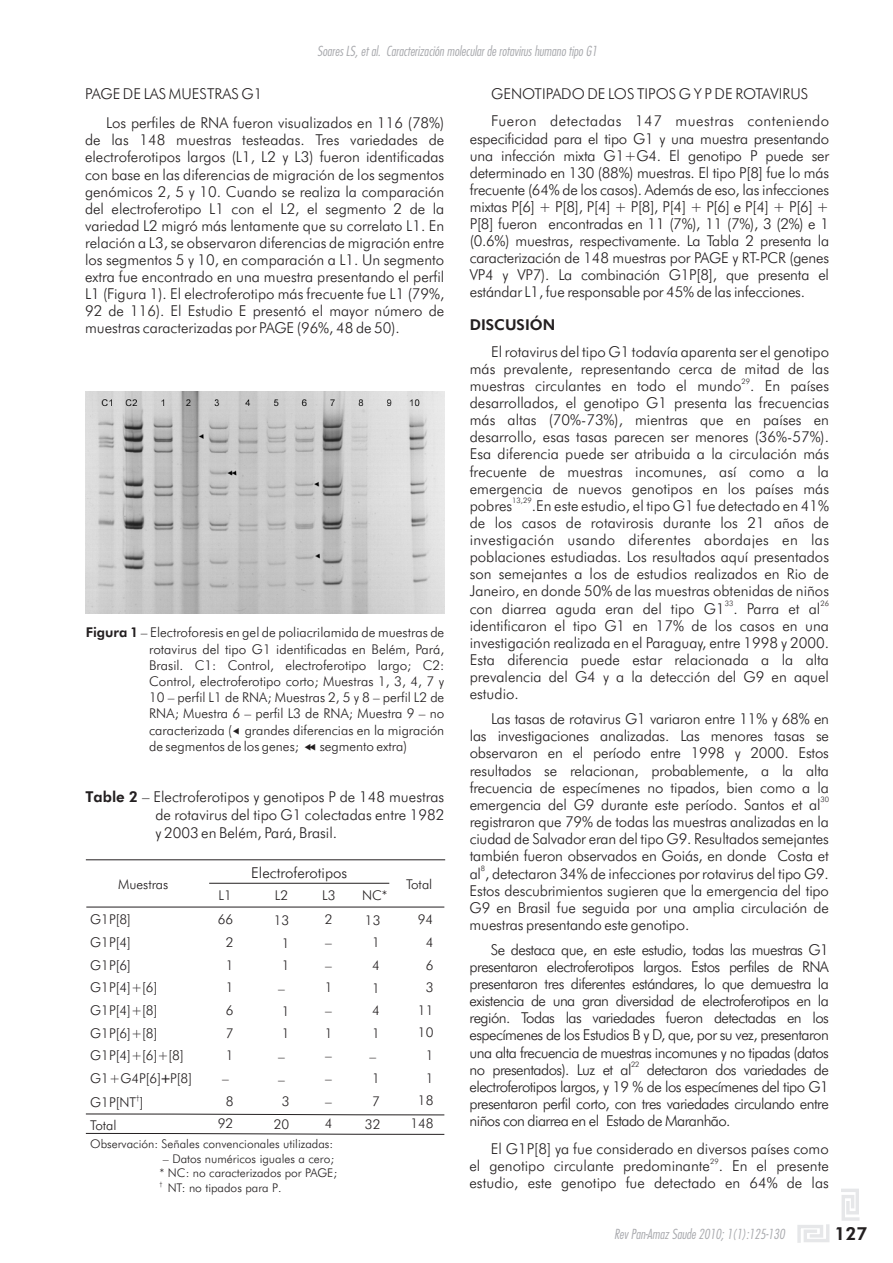
<style>
.page{position:relative;width:893px;height:1263px;background:#fff}
.page>*{position:absolute;margin:0;border:0;box-sizing:border-box;transform-origin:0 0}
.t1{font:800 18px "Futura BT";color:#231f20}
.t2{font:300 15px/17.1px "Futura BT";color:#231f20;text-align:justify}
.t3{font:300 15px/27px "Futura BT";letter-spacing:.03em;color:#231f20}
.t4{font:800 15px "Futura BT";color:#231f20}
.t5{font:300 13.5px/22.6px "Futura BT";color:#231f20}
.t6{font:italic 13.5px "Futura Lt Cn BT";color:#a8a9ad}
.t7{font:300 12px/14.4px "Futura BT";color:#231f20}
.t8{font:300 7.5px "Futura BT";color:#231f20}
.t9{font:300 6.75px "Futura BT";color:#231f20}
.t10{font:300 6px "Futura BT";color:#231f20}
.s1{font-weight:800}
.s2{font-family:"Avant Garde Bk BT";font-weight:400}
</style>
<div class="page">
<img style="left:85px;top:392px;width:359px;height:222px">
<svg style="left:86px;top:859px;width:359px;height:1px"></svg>
<svg style="left:86px;top:907px;width:359px;height:1px"></svg>
<svg style="left:209px;top:883px;width:181px;height:1px"></svg>
<svg style="left:86px;top:1114px;width:359px;height:1px"></svg>
<svg style="left:86px;top:1133px;width:359px;height:2px"></svg>
<svg style="left:797px;top:1224px;width:33px;height:19px"></svg>
<svg style="left:841px;top:1189px;width:19px;height:32px"></svg>
<p class="t6" style="left:317px;top:42px;width:281px">Soares LS, et al. Caracterización molecular de rotavirus humano tipo G1</p>
<p class="t2" style="left:106px;top:81px;width:340px;line-height:28.8px;text-indent:-21px">PAGE DE LAS MUESTRAS G1<br>Los perfiles de RNA fueron visualizados en 116 (78%)</p>
<p class="t2" style="left:85px;top:133px;width:361px">de las 148 muestras testeadas. Tres variedades de electroferotipos largos (L1, L2 y L3) fueron identificadas con base en las diferencias de migración de los segmentos genómicos 2, 5 y 10. Cuando se realiza la comparación del electroferotipo L1 con el L2, el segmento 2 de la variedad L2 migró más lentamente que su correlato L1. En relación a L3, se observaron diferencias de migración entre los segmentos 5 y 10, en comparación a L1. Un segmento extra fue encontrado en una muestra presentando el perfil L1 (Figura 1). El electroferotipo más frecuente fue L1 (79%, 92 de 116). El Estudio E presentó el mayor número de muestras caracterizadas por PAGE (96%, 48 de 50).</p>
<p class="t3" style="left:491px;top:82px;width:340px">GENOTIPADO DE LOS TIPOS G Y P DE ROTAVIRUS<br>Fueron detectadas 147 muestras conteniendo</p>
<p class="t2" style="left:470px;top:131px;width:361px">especificidad para el tipo G1 y una muestra presentando una infección mixta G1+G4. El genotipo P puede ser determinado en 130 (88%) muestras. El tipo P[8] fue lo más frecuente (64% de los casos). Además de eso, las infecciones mixtas P[6] + P[8], P[4] + P[8], P[4] + P[6] e P[4] + P[6] + P[8] fueron encontradas en 11 (7%), 11 (7%), 3 (2%) e 1 (0.6%) muestras, respectivamente. La Tabla 2 presenta la caracterización de 148 muestras por PAGE y RT-PCR (genes VP4 y VP7). La combinación G1P[8], que presenta el estándar L1, fue responsable por 45% de las infecciones.</p>
<p class="t4" style="left:470px;top:315px;width:87px">DISCUSIÓN</p>
<p class="t2" style="left:470px;top:344px;width:361px;text-align:right">El rotavirus del tipo G1 todavía aparenta ser el genotipo más prevalente, representando cerca de mitad de las</p>
<p class="t8" style="left:741px;top:378px;width:10px">29</p>
<p class="t2" style="left:470px;top:379px;width:361px">muestras circulantes en todo el mundo . En países desarrollados, el genotipo G1 presenta las frecuencias más altas (70%-73%), mientras que en países en desarrollo, esas tasas parecen ser menores (36%-57%).<br>Esa diferencia puede ser atribuida a la circulación más frecuente de muestras incomunes, así como a la emergencia de nuevos genotipos en los países más</p>
<p class="t8" style="left:512px;top:498px;width:21px">13,29</p>
<p class="t2" style="left:470px;top:498px;width:361px;text-indent:62px">.En este estudio, el tipo G1 fue detectado en 41% de los casos de rotavirosis durante los 21 años de investigación usando diferentes abordajes en las poblaciones estudiadas. Los resultados aquí presentados son semejantes a los de estudios realizados en Rio de Janeiro, en donde 50% de las muestras obtenidas de niños</p>
<p class="t8" style="left:725px;top:600px;width:10px">33</p>
<p class="t8" style="left:820px;top:600px;width:10px">26</p>
<p class="t2" style="left:470px;top:601px;width:361px;text-align:left">con diarrea aguda eran del tipo G1 . Parra et al identificaron el tipo G1 en 17% de los casos en una investigación realizada en el Paraguay, entre 1998 y 2000.<br>Esta diferencia puede estar relacionada a la alta prevalencia del G4 y a la detección del G9 en aquel estudio.</p>
<p class="t2" style="left:470px;top:712px;width:361px;text-indent:21px">Las tasas de rotavirus G1 variaron entre 11% y 68% en las investigaciones analizadas. Las menores tasas se observaron en el período entre 1998 y 2000. Estos resultados se relacionan, probablemente, a la alta frecuencia de especímenes no tipados, bien como a la</p>
<p class="t8" style="left:820px;top:797px;width:10px">30</p>
<p class="t2" style="left:470px;top:797px;width:361px;text-align:left">emergencia del G9 durante este período. Santos et al registraron que 79% de todas las muestras analizadas en la ciudad de Salvador eran del tipo G9. Resultados semejantes también fueron observados en Goiás, en donde Costa et</p>
<p class="t8" style="left:481px;top:865px;width:6px">8</p>
<p class="t2" style="left:470px;top:498px;width:44px">pobres</p>
<p class="t5" style="left:149px;top:626px;width:297px;line-height:16.2px;text-align:justify;text-indent:-63px"><span class="s1">Figura 1</span> – Electroforesis en gel de poliacrilamida de muestras de rotavirus del tipo G1 identificadas en Belém, Pará, Brasil. C1: Control, electroferotipo largo; C2:<br>Control, electroferotipo corto; Muestras 1, 3, 4, 7 y 10 – perfil L1 de RNA; Muestras 2, 5 y 8 – perfil L2 de RNA; Muestra 6 – perfil L3 de RNA; Muestra 9 – no caracterizada ( grandes diferencias en la migración de segmentos de los genes;</p>
<p class="t5" style="left:320px;top:736px;width:89px">segmento extra)</p>
<p class="t2" style="left:155px;top:789px;width:290px;line-height:18px;text-indent:-70px"><span class="s1">Table 2</span> – Electroferotipos y genotipos P de 148 muestras de rotavirus del tipo G1 colectadas entre 1982 y 2003 en Belém, Pará, Brasil.</p>
<p class="t5" style="left:118px;top:874px;width:52px">Muestras</p>
<p class="t2" style="left:251px;top:866px;width:98px">Electroferotipos</p>
<p class="t2" style="left:470px;top:866px;width:361px">al , detectaron 34% de infecciones por rotavirus del tipo G9.<br>Estos descubrimientos sugieren que la emergencia del tipo G9 en Brasil fue seguida por una amplia circulación de muestras presentando este genotipo.</p>
<p class="t2" style="left:470px;top:942px;width:361px;text-indent:21px">Se destaca que, en este estudio, todas las muestras G1 presentaron electroferotipos largos. Estos perfiles de RNA presentaron tres diferentes estándares, lo que demuestra la existencia de una gran diversidad de electroferotipos en la región. Todas las variedades fueron detectadas en los especímenes de los Estudios B y D, que, por su vez, presentaron una alta frecuencia de muestras incomunes y no tipadas (datos</p>
<p class="t8" style="left:631px;top:1062px;width:10px">22</p>
<p class="t2" style="left:469px;top:1062px;width:361px">no presentados). Luz et al detectaron dos variedades de electroferotipos largos, y 19 % de los especímenes del tipo G1 presentaron perfil corto, con tres variedades circulando entre niños con diarrea en el Estado de Maranhão.</p>
<p class="t2" style="left:491px;top:1141px;width:340px">El G1P[8] ya fue considerado en diversos países como</p>
<p class="t8" style="left:710px;top:1158px;width:10px">29</p>
<p class="t5" style="left:406px;top:874px;width:28px">Total</p>
<p class="t5" style="left:362px;top:885px;width:27px">NC*</p>
<p class="t5" style="left:274px;top:884px;width:17px;line-height:24.9px">L2<br>13</p>
<p class="t5" style="left:274px;top:933px;width:17px;text-align:center">1<br>1 –<br>1<br>1 – –<br>3<br>20</p>
<p class="t5" style="left:322px;top:884px;width:15px;line-height:24.3px">L3<br>2</p>
<p class="t5" style="left:325px;top:932px;width:9px;text-align:justify">– – 1 – 1 – – – 4</p>
<p class="t5" style="left:218px;top:884px;width:17px;line-height:24.3px">L1<br>66</p>
<p class="t5" style="left:218px;top:932px;width:17px;text-align:center">2<br>1<br>1<br>6<br>7<br>1 –<br>8<br>92</p>
<p class="t5" style="left:410px;top:909px;width:25px;text-align:right">94<br>4<br>6<br>3<br>11<br>10<br>1<br>1<br>18<br>148</p>
<p class="t5" style="left:90px;top:909px;width:103px">G1P[8]<br>G1P[4]<br>G1P[6]<br>G1P[4]+[6]<br>G1P[4]+[8]<br>G1P[6]+[8]<br>G1P[4]+[6]+[8]<br>G1+G4P[6]<span class="s2">+</span>P[8]</p>
<p class="t9" style="left:136px;top:1095px;width:5px">†</p>
<p class="t5" style="left:365px;top:910px;width:17px;text-align:center">13<br>1<br>4<br>1<br>4<br>1 –<br>1<br>7<br>32</p>
<p class="t5" style="left:90px;top:1092px;width:55px">G1P[NT ]<br>Total</p>
<p class="t7" style="left:90px;top:1138px;width:244px">Observación: Señales convencionales utilizadas:</p>
<p class="t7" style="left:159px;top:1152px;width:179px">– Datos numéricos iguales a cero; * NC: no caracterizados por PAGE;</p>
<p class="t10" style="left:159px;top:1181px;width:5px">†</p>
<p class="t7" style="left:168px;top:1181px;width:115px">NT: no tipados para P.</p>
<p class="t2" style="left:469px;top:1159px;width:361px">el genotipo circulante predominante . En el presente estudio, este genotipo fue detectado en 64% de las</p>
<p class="t6" style="left:614px;top:1225px;width:172px">Rev Pan-Amaz Saude 2010; 1(1):125-130</p>
<p class="t1" style="left:834px;top:1222px;width:35px">127</p>
</div>
